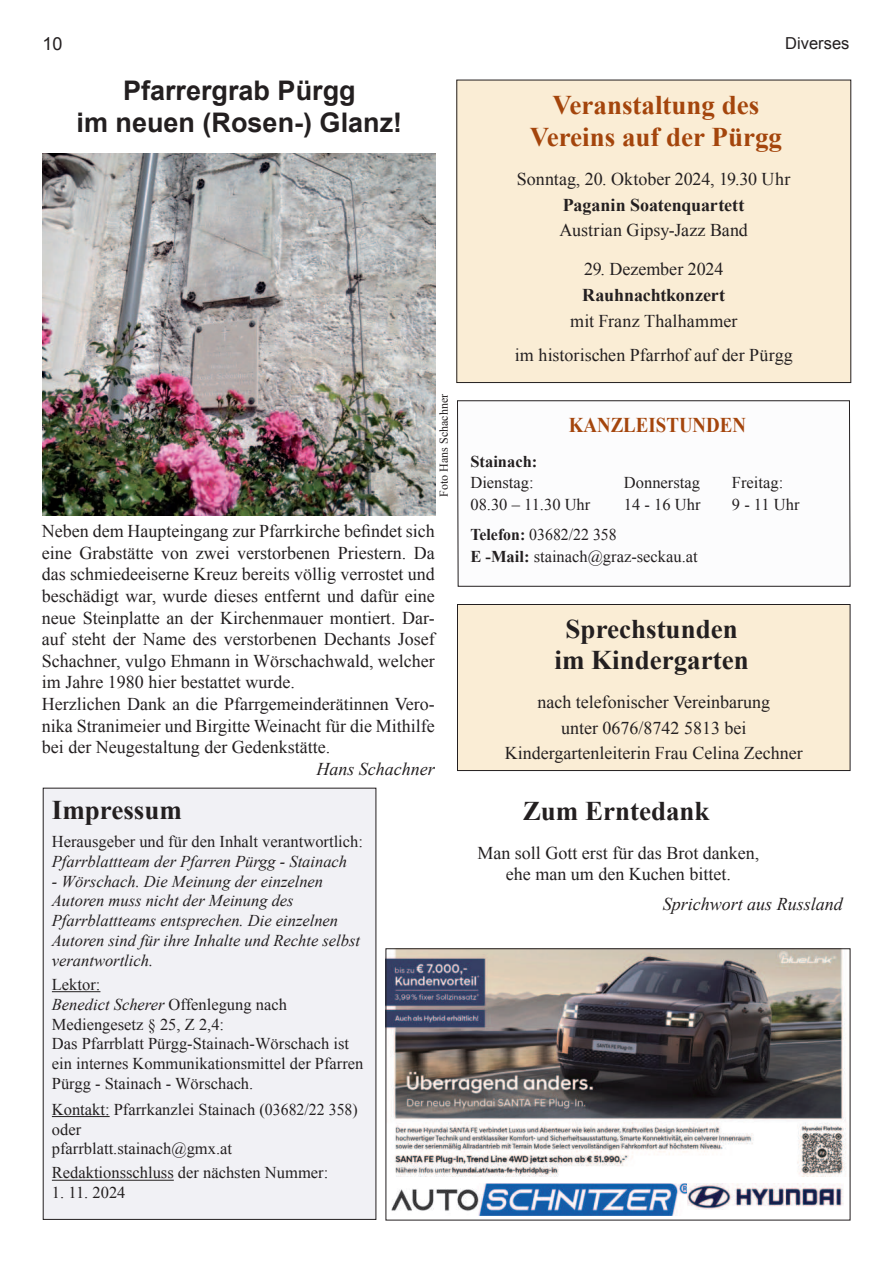
<style>
.page{position:relative;width:893px;height:1263px;background:#fff}
.page>*{position:absolute;margin:0;border:0;box-sizing:border-box;transform-origin:0 0}
.t1{font:700 27px/31.2px "Times New Roman";color:#231f20;text-align:center}
.t2{font:700 27px/32.4px "Arial";color:#231f20;text-align:center}
.t3{font:700 27px/32.4px "Times New Roman";color:#a4450c;text-align:center}
.t4{font:700 21px "Times New Roman";color:#a4450c;scale:.9 1}
.t5{font:18px/21.6px "Times New Roman";color:#231f20;text-align:center}
.t6{font:700 18px "Times New Roman";letter-spacing:-.005em;color:#231f20}
.t7{font:italic 18px "Times New Roman";color:#231f20}
.t8{font:18px "Arial";color:#231f20}
.t9{font:16.5px/19.8px "Times New Roman";color:#231f20}
.t10{font:italic 16.5px/19.8px "Times New Roman";color:#231f20}
.t11{font:16.5px/21.6px "Times New Roman";color:#231f20;scale:.96 1}
.t12{font:700 16.5px "Times New Roman";color:#231f20}
.t13{font:16.5px "Arial";color:#231f20}
.t14{font:12px "Times New Roman";color:#231f20}
.s1{font-style:italic}
.s2{font-weight:700}
</style>
<div class="page">
<div style="left:457px;top:604px;width:393px;height:166px;background:#faedd5"></div>
<div style="left:457px;top:604px;width:393px;height:167px;border:1px solid #231f20"></div>
<svg style="left:457px;top:400px;width:393px;height:187px"></svg>
<div style="left:43px;top:788px;width:333px;height:431px;background:#f1f1f5"></div>
<hr style="left:52px;top:991px;width:48px;height:1px;background:#231f20">
<hr style="left:52px;top:1116px;width:58px;height:1px;background:#231f20">
<hr style="left:52px;top:1180px;width:122px;height:1px;background:#231f20">
<div style="left:457px;top:80px;width:394px;height:302px;background:#faedd5"></div>
<img style="left:388px;top:950px;width:458px;height:226px">
<div style="left:386px;top:948px;width:464px;height:272px;border:1px solid #231f20"></div>
<img style="left:391px;top:1183px;width:296px;height:33px">
<img style="left:687px;top:1183px;width:156px;height:26px">
<img style="left:43px;top:154px;width:393px;height:361px">
<p class="t8" style="left:43px;top:36px;width:22px">10</p>
<h1 class="t2" style="left:77px;top:76px;width:327px">Pfarrergrab Pürgg<br>im neuen (Rosen-) Glanz!</h1>
<p class="t14" style="left:440px;top:497px;width:104px;rotate:-90deg">Foto Hans Schachner</p>
<p class="t5" style="left:42px;top:520px;width:394px;text-align:left">Neben dem Haupteingang zur Pfarrkirche be昀椀ndet sich eine Grabstätte von zwei verstorbenen Priestern. Da das schmiedeeiserne Kreuz bereits völlig verrostet und beschädigt war, wurde dieses entfernt und dafür eine neue Steinplatte an der Kirchenmauer montiert. Dar&shy;auf steht der Name des verstorbenen Dechants Josef Schachner, vulgo Ehmann in Wörschachwald, welcher im Jahre 1980 hier bestattet wurde.<br>Herzlichen Dank an die Pfarrgemeinderätinnen Vero&shy;nika Stranimeier und Birgitte Weinacht für die Mithilfe bei der Neugestaltung der Gedenkstätte.</p>
<p class="t7" style="left:316px;top:762px;width:120px">Hans Schachner</p>
<h1 class="t1" style="left:52px;top:793px;width:132px">Impressum</h1>
<p class="t9" style="left:52px;top:833px;width:313px">Herausgeber und für den Inhalt verantwortlich:</p>
<p class="t10" style="left:52px;top:853px;width:297px">Pfarrblattteam der Pfarren Pürgg - Stainach</p>
<p class="t10" style="left:52px;top:873px;width:310px">- Wörschach. Die Meinung der einzelnen Autoren muss nicht der Meinung des Pfarrblattteams entsprechen. Die einzelnen Autoren sind für ihre Inhalte und Rechte selbst verantwortlich.</p>
<p class="t9" style="left:52px;top:976px;width:313px">Lektor:<br><span class="s1">Benedict Scherer</span> Offenlegung nach<br>Mediengesetz § 25, Z 2,4:<br>Das Pfarrblatt Pürgg-Stainach-Wörschach ist ein internes Kommunikationsmittel der Pfarren<br>Pürgg - Stainach - Wörschach.</p>
<p class="t9" style="left:52px;top:1101px;width:307px">Kontakt: Pfarrkanzlei Stainach (03682/22 358) oder<br>pfarrblatt.stainach@gmx.at</p>
<p class="t9" style="left:52px;top:1164px;width:278px">Redaktionsschluss der nächsten Nummer:</p>
<p class="t9" style="left:52px;top:1184px;width:75px">1. 11. 2024</p>
<p class="t13" style="left:785px;top:37px;width:66px">Diverses</p>
<h1 class="t3" style="left:530px;top:88px;width:254px">Veranstaltung des<br>Vereins auf der Pürgg</h1>
<p class="t5" style="left:517px;top:170px;width:275px">Sonntag, 20. Oktober 2024, 19.30 Uhr</p>
<p class="t6" style="left:563px;top:192px;width:183px">Paganin Soatenquartett</p>
<p class="t5" style="left:560px;top:221px;width:190px">Austrian Gipsy-Jazz Band</p>
<p class="t5" style="left:584px;top:260px;width:141px">29. Dezember 2024</p>
<p class="t6" style="left:582px;top:282px;width:145px">Rauhnachtkonzert</p>
<p class="t5" style="left:515px;top:305px;width:280px;line-height:34.3px">mit Franz Thalhammer<br>im historischen Pfarrhof auf der Pürgg</p>
<p class="t4" style="left:569px;top:411px;width:199px">KANZLEISTUNDEN</p>
<p class="t12" style="left:470px;top:450px;width:68px">Stainach:</p>
<p class="t9" style="left:470px;top:474px;width:65px">Dienstag:</p>
<p class="t9" style="left:624px;top:474px;width:78px">Donnerstag</p>
<p class="t9" style="left:732px;top:474px;width:53px">Freitag:</p>
<p class="t9" style="left:470px;top:496px;width:121px">08.30 – 11.30 Uhr</p>
<p class="t9" style="left:624px;top:496px;width:78px">14 - 16 Uhr</p>
<p class="t9" style="left:732px;top:496px;width:69px">9 - 11 Uhr</p>
<p class="t11" style="left:470px;top:525px;width:238px"><span class="s2">Telefon:</span> 03682/22 358<br><span class="s2">E -Mail:</span> stainach@graz-seckau.at</p>
<h1 class="t1" style="left:555px;top:612px;width:196px">Sprechstunden im Kindergarten</h1>
<p class="t5" style="left:505px;top:690px;width:300px;line-height:25.8px">nach telefonischer Vereinbarung<br>unter 0676/8742 5813 bei<br>Kindergartenleiterin Frau Celina Zechner</p>
<h1 class="t1" style="left:523px;top:794px;width:188px">Zum Erntedank</h1>
<p class="t5" style="left:477px;top:843px;width:283px">Man soll Gott erst für das Brot danken, ehe man um den Kuchen bittet.</p>
<p class="t7" style="left:663px;top:898px;width:182px">Sprichwort aus Russland</p>
</div>
